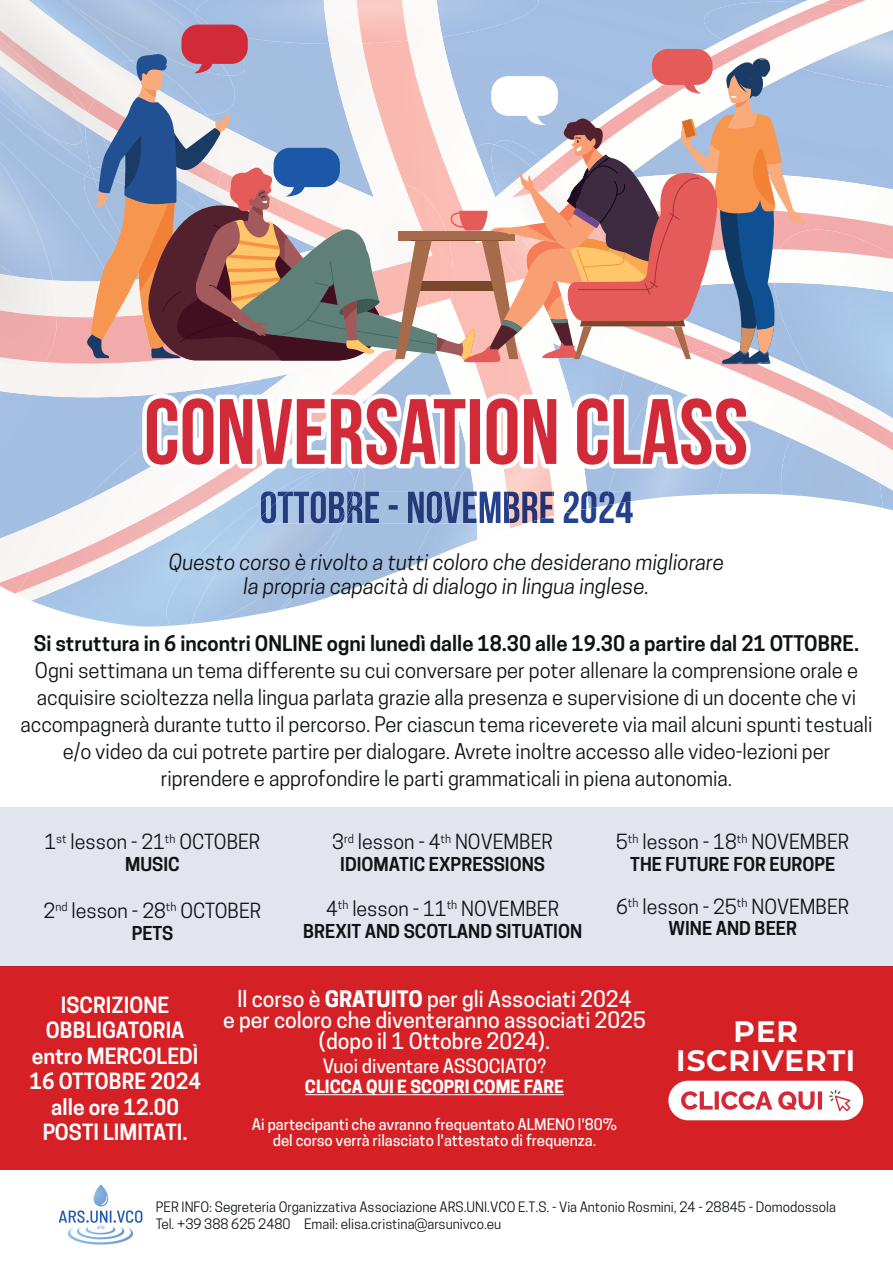
<style>
.page{position:relative;width:893px;height:1263px;background:#fff}
.page>*{position:absolute;margin:0;border:0;box-sizing:border-box;transform-origin:0 0}
.t1{font:600 35.85px/29px "Montserrat";color:#fff;text-align:center}
.t2{font:500 21.3px/21px "Cooper Hewitt";color:#fff;text-align:center}
.t3{font:italic 21px/24px "Cooper Hewitt";color:#101315;text-align:center}
.t4{font:600 21px/25.5px "Cooper Hewitt";color:#fff;text-align:center}
.t5{font:20.25px/27px "Cooper Hewitt";color:#101315;text-align:center}
.t6{font:600 20.25px "Cooper Hewitt";color:#101315}
.t7{font:19.65px "Cooper Hewitt";color:#101315}
.t8{font:500 18.45px "Cooper Hewitt";color:#fff}
.t9{font:600 18px "Cooper Hewitt";color:#101315}
.t10{font:700 17.1px "Cooper Hewitt";color:#fff}
.t11{font:500 15px/16.5px "Cooper Hewitt";color:#fff;text-align:center}
.t12{font:13.5px/16.2px "Cooper Hewitt";color:#101315}
.s1{font-weight:700}
</style>
<div class="page">
<div style="left:549px;top:0;width:317px;height:25px;background:#a4bee2"></div>
<svg style="left:0;top:491px;width:407px;height:102px"></svg>
<img style="left:781px;top:467px;width:101px;height:41px">
<img style="left:791px;top:467px;width:88px;height:16px">
<div style="left:131px;top:0;width:64px;height:25px;background:#abc2e2"></div>
<img style="left:195px;top:0;width:344px;height:25px">
<img style="left:324px;top:0;width:118px;height:25px">
<img style="left:357px;top:0;width:51px;height:25px">
<img style="left:195px;top:14px;width:22px;height:11px">
<img style="left:703px;top:2px;width:190px;height:85px">
<img style="left:723px;top:2px;width:170px;height:67px">
<img style="left:732px;top:3px;width:119px;height:22px">
<img style="left:412px;top:469px;width:197px;height:97px">
<img style="left:470px;top:469px;width:114px;height:71px">
<img style="left:495px;top:469px;width:57px;height:59px">
<img style="left:32px;top:469px;width:334px;height:158px">
<img style="left:17px;top:373px;width:139px;height:228px">
<img style="left:18px;top:385px;width:138px;height:207px">
<img style="left:156px;top:469px;width:204px;height:156px">
<img style="left:811px;top:375px;width:82px;height:94px">
<img style="left:861px;top:396px;width:32px;height:54px">
<img style="left:861px;top:282px;width:32px;height:10px">
<img style="left:861px;top:230px;width:32px;height:29px">
<img style="left:0;top:310px;width:57px;height:52px">
<img style="left:609px;top:469px;width:123px;height:32px">
<div style="left:0;top:145px;width:85px;height:136px;background:#a4bee0"></div>
<img style="left:0;top:161px;width:53px;height:119px">
<img style="left:15px;top:276px;width:41px;height:28px">
<img style="left:0;top:0;width:113px;height:25px">
<img style="left:32px;top:0;width:25px;height:9px">
<img style="left:35px;top:5px;width:60px;height:22px">
<img style="left:52px;top:126px;width:33px;height:41px">
<img style="left:53px;top:30px;width:32px;height:82px">
<img style="left:0;top:9px;width:53px;height:41px">
<img style="left:0;top:65px;width:84px;height:80px">
<img style="left:0;top:50px;width:75px;height:69px">
<img style="left:0;top:39px;width:50px;height:48px">
<img style="left:78px;top:176px;width:7px;height:92px">
<img style="left:191px;top:469px;width:163px;height:155px">
<img style="left:58px;top:1184px;width:85px;height:61px">
<div style="left:0;top:966px;width:893px;height:203px;background:#d52126"></div>
<hr style="left:305px;top:1094px;width:259px;height:1px;background:#fff">
<div style="left:668px;top:1081px;width:195px;height:39px;background:#fff;border-radius:20px"></div>
<svg style="left:829px;top:1090px;width:21px;height:21px"></svg>
<svg style="left:681px;top:1091px;width:141px;height:19px"></svg>
<div style="left:0;top:807px;width:893px;height:159px;background:#e2e4ee"></div>
<hr style="left:0;top:966px;width:893px;height:1px;background:#c32026">
<img style="left:354px;top:491px;width:255px;height:32px">
<svg style="left:571px;top:491px;width:18px;height:24px"></svg>
<img style="left:354px;top:491px;width:9px;height:31px">
<img style="left:433px;top:491px;width:41px;height:32px">
<img style="left:474px;top:491px;width:97px;height:32px">
<img style="left:507px;top:491px;width:47px;height:32px">
<img style="left:605px;top:491px;width:28px;height:14px">
<img style="left:353px;top:491px;width:1px;height:32px">
<img style="left:261px;top:491px;width:92px;height:32px">
<svg style="left:85px;top:25px;width:776px;height:442px"></svg>
<svg style="left:142px;top:394px;width:609px;height:75px"></svg>
<p class="t3" style="left:169px;top:550px;width:557px">Questo corso è rivolto a tutti coloro che desiderano migliorare la propria capacità di dialogo in lingua inglese.</p>
<p class="t6" style="left:34px;top:632px;width:827px">Si struttura in 6 incontri ONLINE ogni lunedì dalle 18.30 alle 19.30 a partire dal 21 OTTOBRE.</p>
<p class="t5" style="left:20px;top:657px;width:854px">Ogni settimana un tema differente su cui conversare per poter allenare la comprensione orale e acquisire scioltezza nella lingua parlata grazie alla presenza e supervisione di un docente che vi accompagnerà durante tutto il percorso. Per ciascun tema riceverete via mail alcuni spunti testuali e/o video da cui potrete partire per dialogare. Avrete inoltre accesso alle video-lezioni per riprendere e approfondire le parti grammaticali in piena autonomia.</p>
<p class="t7" style="left:45px;top:830px;width:217px">1<sup>st</sup> lesson - 21<sup>th</sup> OCTOBER</p>
<p class="t9" style="left:125px;top:853px;width:56px">MUSIC</p>
<p class="t7" style="left:44px;top:899px;width:219px">2<sup>nd</sup> lesson - 28<sup>th</sup> OCTOBER</p>
<p class="t9" style="left:132px;top:922px;width:43px">PETS</p>
<p class="t7" style="left:332px;top:830px;width:222px">3<sup>rd</sup> lesson - 4<sup>th</sup> NOVEMBER</p>
<p class="t9" style="left:340px;top:853px;width:206px">IDIOMATIC EXPRESSIONS</p>
<p class="t7" style="left:326px;top:897px;width:235px">4<sup>th</sup> lesson - 11<sup>th</sup> NOVEMBER</p>
<p class="t9" style="left:303px;top:920px;width:281px">BREXIT AND SCOTLAND SITUATION</p>
<p class="t7" style="left:616px;top:830px;width:235px">5<sup>th</sup> lesson - 18<sup>th</sup> NOVEMBER</p>
<p class="t9" style="left:630px;top:853px;width:207px">THE FUTURE FOR EUROPE</p>
<p class="t7" style="left:616px;top:895px;width:235px">6<sup>th</sup> lesson - 25<sup>th</sup> NOVEMBER</p>
<p class="t9" style="left:668px;top:918px;width:130px">WINE AND BEER</p>
<p class="t4" style="left:29px;top:992px;width:173px">ISCRIZIONE<br>OBBLIGATORIA entro MERCOLEDÌ<br>16 OTTOBRE 2024 alle ore 12.00<br>POSTI LIMITATI.</p>
<p class="t2" style="left:223px;top:988px;width:424px">ll corso è <span class="s1">GRATUITO</span> per gli Associati 2024<br>e per coloro che diventeranno associati 2025 (dopo il 1 Ottobre 2024).</p>
<p class="t8" style="left:323px;top:1055px;width:225px">Vuoi diventare ASSOCIATO?</p>
<p class="t10" style="left:305px;top:1076px;width:260px">CLICCA QUI E SCOPRI COME FARE</p>
<p class="t11" style="left:252px;top:1116px;width:367px">Ai partecipanti che avranno frequentato ALMENO l'80% del corso verrà rilasciato l'attestato di frequenza.</p>
<h1 class="t1" style="left:676px;top:1013px;width:182px">PER<br>ISCRIVERTI</h1>
<p class="t12" style="left:156px;top:1199px;width:681px">PER INFO: Segreteria Organizzativa Associazione ARS.UNI.VCO E.T.S. - Via Antonio Rosmini, 24 - 28845 - Domodossola<br>Tel. +39 388 625 2480 Email: elisa.cristina@arsunivco.eu</p>
</div>
